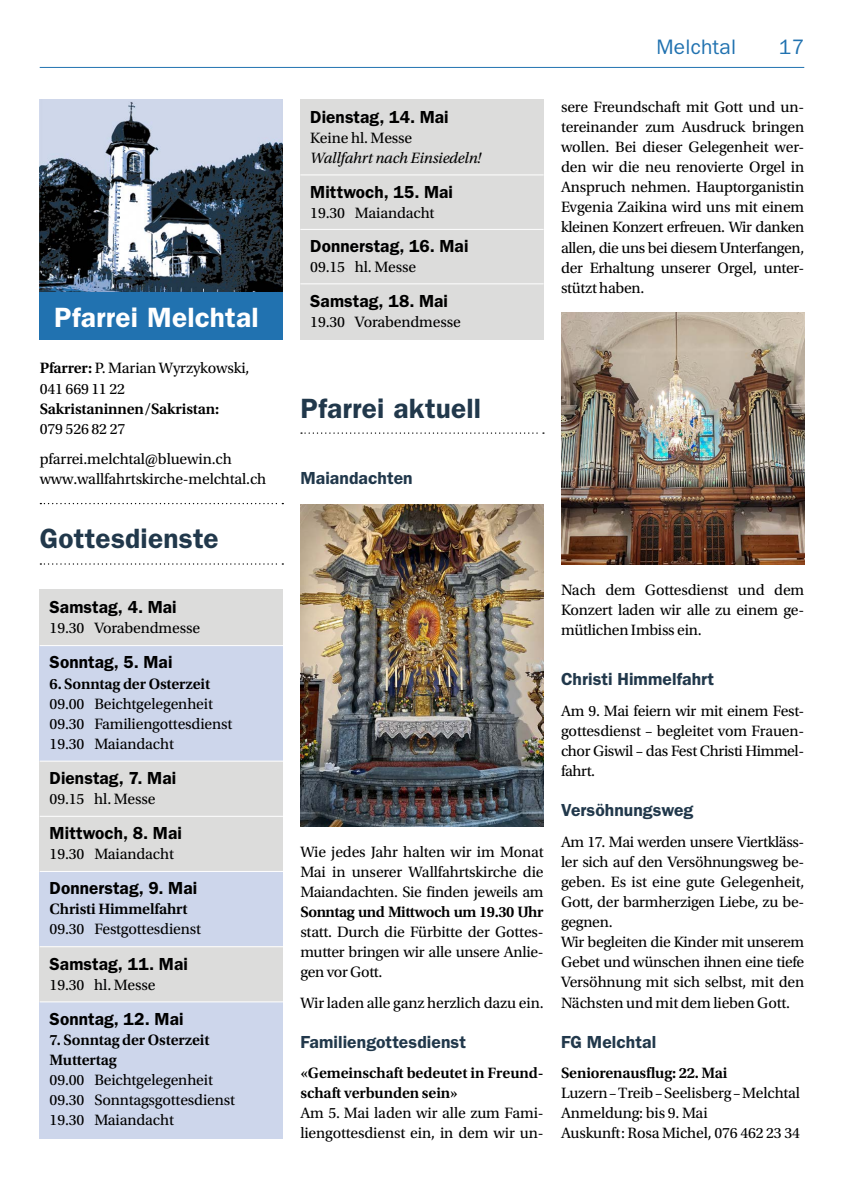
<style>
.page{position:relative;width:844px;height:1191px;background:#fff}
.page>*{position:absolute;margin:0;border:0;box-sizing:border-box;transform-origin:0 0}
.t1{font:600 28px "ITC Franklin Gothic Std";letter-spacing:.01em;color:#21384b}
.t2{font:600 28px "ITC Franklin Gothic Std";letter-spacing:.005em;color:#fff}
.t3{font:21px "ITC Franklin Gothic Std";letter-spacing:.01em;color:#2172b0}
.t4{font:600 17.5px "ITC Franklin Gothic Std";letter-spacing:.005em;color:#000}
.t5{font:600 17.5px "ITC Franklin Gothic Std";letter-spacing:.005em;color:#21384b}
.t6{font:15.75px/20.1px "Utopia Std";letter-spacing:-.01em;color:#000}
.t7{font:600 15.75px/20.1px "Utopia Std";letter-spacing:-.01em;color:#000}
.t8{font:600 15.75px "Utopia Std";letter-spacing:-.03em;color:#000}
.t9{font:italic 15.75px "Utopia Std";letter-spacing:-.01em;color:#000}
.s1{font-weight:600}
</style>
<div class="page">
<hr style="left:40px;top:67px;width:764px;height:1px;background:#2172b0">
<div style="left:40px;top:589px;width:243px;height:456px;background:#dcdcdb"></div>
<div style="left:40px;top:646px;width:243px;height:28px;background:#cdd6eb"></div>
<hr style="left:40px;top:645px;width:243px;height:1px;background:#fff">
<div style="left:40px;top:669px;width:243px;height:31px;background:#cdd6eb"></div>
<div style="left:40px;top:689px;width:243px;height:31px;background:#cdd6eb"></div>
<div style="left:40px;top:710px;width:243px;height:30px;background:#cdd6eb"></div>
<div style="left:40px;top:730px;width:243px;height:30px;background:#cdd6eb"></div>
<hr style="left:40px;top:760px;width:243px;height:1px;background:#fff">
<hr style="left:40px;top:816px;width:243px;height:1px;background:#fff">
<div style="left:40px;top:871px;width:243px;height:28px;background:#cdd6eb"></div>
<hr style="left:40px;top:871px;width:243px;height:1px;background:#fff">
<div style="left:40px;top:895px;width:243px;height:31px;background:#cdd6eb"></div>
<div style="left:40px;top:915px;width:243px;height:31px;background:#cdd6eb"></div>
<hr style="left:40px;top:946px;width:243px;height:1px;background:#fff">
<div style="left:40px;top:1002px;width:243px;height:28px;background:#cdd6eb"></div>
<hr style="left:40px;top:1001px;width:243px;height:1px;background:#fff">
<div style="left:40px;top:1025px;width:243px;height:31px;background:#cdd6eb"></div>
<div style="left:40px;top:1046px;width:243px;height:30px;background:#cdd6eb"></div>
<div style="left:40px;top:1066px;width:243px;height:30px;background:#cdd6eb"></div>
<div style="left:40px;top:1086px;width:243px;height:31px;background:#cdd6eb"></div>
<div style="left:40px;top:1106px;width:243px;height:32px;background:#cdd6eb"></div>
<svg style="left:40px;top:563px;width:243px;height:1px"></svg>
<div style="left:300px;top:99px;width:243px;height:241px;background:#dcdcdb"></div>
<hr style="left:300px;top:174px;width:243px;height:1px;background:#fff">
<hr style="left:300px;top:229px;width:243px;height:1px;background:#fff">
<hr style="left:300px;top:283px;width:243px;height:1px;background:#fff">
<img style="left:40px;top:99px;width:243px;height:194px">
<div style="left:40px;top:293px;width:243px;height:47px;background:#2172b0"></div>
<svg style="left:40px;top:503px;width:243px;height:1px"></svg>
<svg style="left:301px;top:432px;width:243px;height:2px"></svg>
<img style="left:300px;top:504px;width:243px;height:322px">
<img style="left:561px;top:313px;width:243px;height:251px">
<h2 class="t3" style="left:656px;top:35px;width:81px">Melchtal</h2>
<h2 class="t3" style="left:778px;top:35px;width:27px">17</h2>
<p class="t4" style="left:310px;top:107px;width:140px">Dienstag, 14. Mai</p>
<p class="t6" style="left:310px;top:128px;width:103px">Keine hl. Messe</p>
<p class="t9" style="left:310px;top:150px;width:172px">Wallfahrt nach Einsiedeln!</p>
<p class="t4" style="left:310px;top:181px;width:144px">Mittwoch, 15. Mai</p>
<p class="t6" style="left:310px;top:203px;width:126px">19.30 Maiandacht</p>
<p class="t4" style="left:310px;top:236px;width:160px">Donnerstag, 16. Mai</p>
<p class="t6" style="left:310px;top:257px;width:107px">09.15 hl. Messe</p>
<p class="t4" style="left:310px;top:290px;width:139px">Samstag, 18. Mai</p>
<h1 class="t2" style="left:54px;top:301px;width:206px">Pfarrei Melchtal</h1>
<p class="t6" style="left:310px;top:312px;width:152px">19.30 Vorabendmesse</p>
<p class="t6" style="left:40px;top:358px;width:211px"><span class="s1">Pfarrer:</span> P. Marian Wyrzykowski,<br>041 669 11 22</p>
<p class="t7" style="left:40px;top:399px;width:181px">Sakristaninnen/Sakristan:</p>
<p class="t6" style="left:40px;top:414px;width:193px;line-height:30.3px">079 526 82 27 pfarrei.melchtal@bluewin.ch</p>
<p class="t6" style="left:40px;top:469px;width:228px">www.wallfahrtskirche-melchtal.ch</p>
<h1 class="t1" style="left:300px;top:391px;width:182px">Pfarrei aktuell</h1>
<p class="t5" style="left:300px;top:468px;width:114px">Maiandachten</p>
<p class="t6" style="left:561px;top:97px;width:245px;text-align:justify">sere Freundschaft mit Gott und un&shy;tereinander zum Ausdruck bringen wollen. Bei dieser Gelegenheit wer&shy;den wir die neu renovierte Orgel in Anspruch nehmen. Hauptorganistin Evgenia Zaikina wird uns mit einem kleinen Konzert erfreuen. Wir danken allen, die uns bei diesem Unterfangen, der Erhaltung unserer Orgel, unter&shy;stützt haben.</p>
<h1 class="t1" style="left:40px;top:522px;width:180px">Gottesdienste</h1>
<p class="t4" style="left:50px;top:597px;width:128px">Samstag, 4. Mai</p>
<p class="t6" style="left:50px;top:618px;width:152px">19.30 Vorabendmesse</p>
<p class="t4" style="left:50px;top:652px;width:124px">Sonntag, 5. Mai</p>
<p class="t7" style="left:50px;top:673px;width:162px">6. Sonntag der Osterzeit</p>
<p class="t6" style="left:50px;top:693px;width:184px">09.00 Beichtgelegenheit<br>09.30 Familiengottesdienst<br>19.30 Maiandacht</p>
<p class="t4" style="left:50px;top:767px;width:128px">Dienstag, 7. Mai</p>
<p class="t6" style="left:50px;top:789px;width:107px">09.15 hl. Messe</p>
<p class="t4" style="left:50px;top:822px;width:134px">Mittwoch, 8. Mai</p>
<p class="t6" style="left:50px;top:844px;width:126px">19.30 Maiandacht</p>
<p class="t4" style="left:50px;top:878px;width:149px">Donnerstag, 9. Mai</p>
<p class="t7" style="left:50px;top:899px;width:140px">Christi Himmelfahrt</p>
<p class="t6" style="left:50px;top:919px;width:153px">09.30 Festgottesdienst</p>
<p class="t4" style="left:50px;top:953px;width:140px">Samstag, 11. Mai</p>
<p class="t6" style="left:50px;top:974px;width:107px">19.30 hl. Messe</p>
<p class="t4" style="left:50px;top:1008px;width:135px">Sonntag, 12. Mai</p>
<p class="t7" style="left:50px;top:1029px;width:161px">7. Sonntag der Osterzeit<br>Muttertag</p>
<p class="t6" style="left:50px;top:1070px;width:187px">09.00 Beichtgelegenheit<br>09.30 Sonntagsgottesdienst<br>19.30 Maiandacht</p>
<p class="t6" style="left:300px;top:841px;width:245px;text-align:justify">Wie jedes Jahr halten wir im Monat Mai in unserer Wallfahrtskirche die Maiandachten. Sie finden jeweils am</p>
<p class="t8" style="left:300px;top:903px;width:245px">Sonntag und Mittwoch um 19.30 Uhr</p>
<p class="t6" style="left:300px;top:922px;width:245px;text-align:justify">statt. Durch die Fürbitte der Gottes&shy;mutter bringen wir alle unsere Anlie&shy;gen vor Gott.</p>
<p class="t6" style="left:300px;top:992px;width:245px">Wir laden alle ganz herzlich dazu ein.</p>
<p class="t5" style="left:300px;top:1031px;width:167px">Familiengottesdienst</p>
<p class="t7" style="left:300px;top:1063px;width:245px">«Gemeinschaft bedeutet in Freund&shy;schaft verbunden sein»</p>
<p class="t6" style="left:300px;top:1103px;width:245px">Am 5. Mai laden wir alle zum Fami&shy;liengottesdienst ein, in dem wir un-</p>
<p class="t6" style="left:561px;top:580px;width:245px;text-align:justify">Nach dem Gottesdienst und dem Konzert laden wir alle zu einem ge&shy;mütlichen Imbiss ein.</p>
<p class="t5" style="left:561px;top:669px;width:155px">Christi Himmelfahrt</p>
<p class="t6" style="left:561px;top:700px;width:245px;text-align:justify">Am 9. Mai feiern wir mit einem Fest&shy;gottesdienst – begleitet vom Frauen&shy;chor Giswil – das Fest Christi Himmel&shy;fahrt.</p>
<p class="t5" style="left:561px;top:800px;width:134px">Versöhnungsweg</p>
<p class="t6" style="left:561px;top:831px;width:245px">Am 17. Mai werden unsere Viertkläss&shy;ler sich auf den Versöhnungsweg be&shy;geben. Es ist eine gute Gelegenheit,<br>Gott, der barmherzigen Liebe, zu be&shy;gegnen.<br>Wir begleiten die Kinder mit unserem<br>Gebet und wünschen ihnen eine tiefe<br>Versöhnung mit sich selbst, mit den<br>Nächsten und mit dem lieben Gott.</p>
<p class="t5" style="left:561px;top:1031px;width:97px">FG Melchtal</p>
<p class="t7" style="left:561px;top:1063px;width:168px">Seniorenausflug: 22. Mai</p>
<p class="t6" style="left:561px;top:1083px;width:240px">Luzern – Treib – Seelisberg – Melchtal<br>Anmeldung: bis 9. Mai<br>Auskunft: Rosa Michel, 076 462 23 34</p>
</div>
